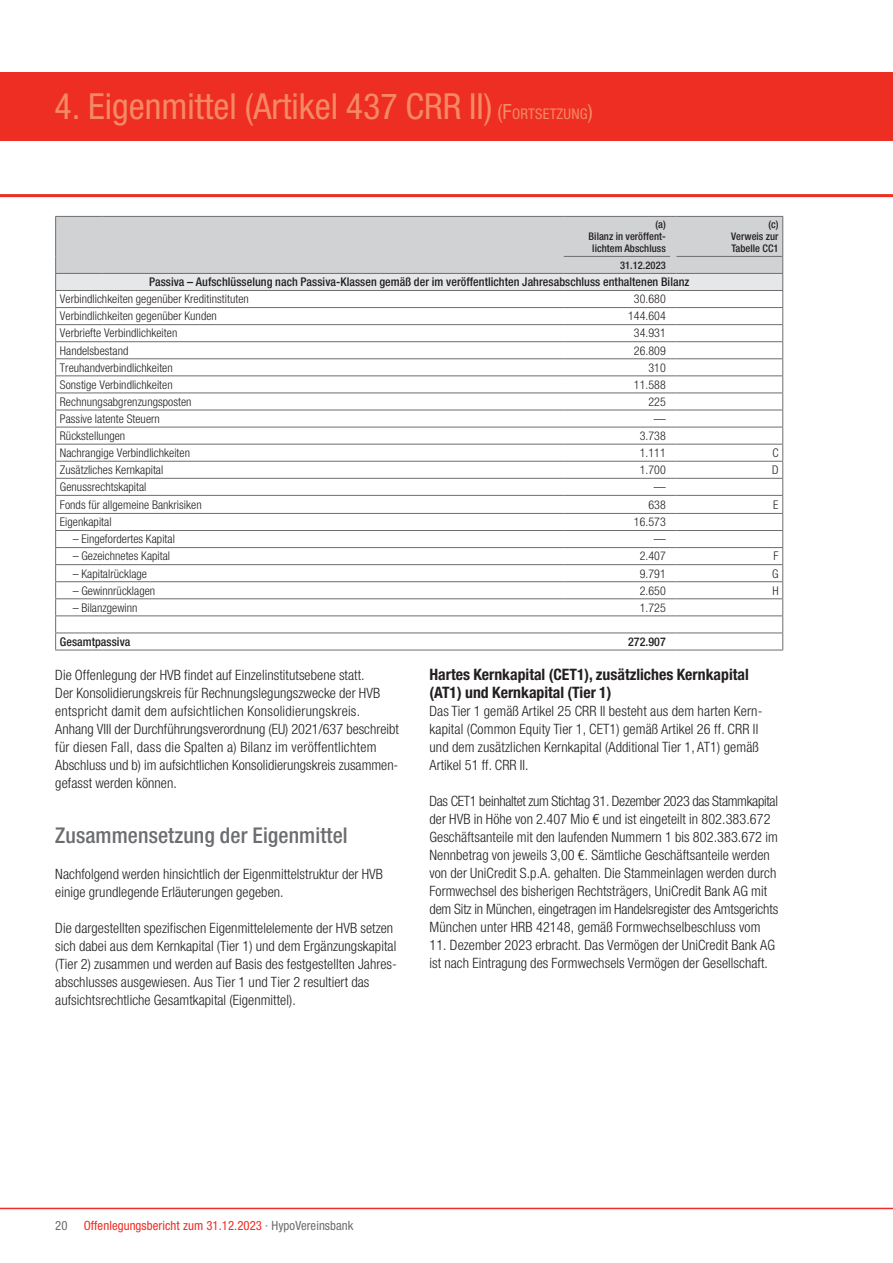
<style>
.page{position:relative;width:893px;height:1263px;background:#fff}
.page>*{position:absolute;margin:0;border:0;box-sizing:border-box;transform-origin:0 0}
.t1{font:condensed 36px "Helvetica Neue LT Pro";color:#f58966}
.t2{font:500 condensed 21.75px "Helvetica Neue LT Pro";letter-spacing:.005em;color:#6c6d70}
.t3{font:700 condensed 15.75px/18px "Helvetica Neue LT Pro";color:#231f20}
.t4{font:300 condensed 14.25px/18px "Helvetica Neue LT Pro";letter-spacing:.005em;color:#231f20}
.t5{font:condensed 12.75px "Helvetica Neue LT Pro";letter-spacing:.005em;color:#ee2e22}
.t6{font:condensed 12.75px "Helvetica Neue LT Pro";color:#6c6d70}
.t7{font:300 condensed 12px "Helvetica Neue LT Pro";letter-spacing:.005em;color:#231f20}
.t8{font:500 condensed 12px "Helvetica Neue LT Pro";letter-spacing:.005em;color:#231f20}
.t9{font:500 condensed 10.5px/12px "Helvetica Neue LT Pro";letter-spacing:.005em;color:#231f20;text-align:right}
.s1{font-size:21px}
.s2{font-size:14.7px}
.s3{color:#6c6d70}
</style>
<div class="page">
<hr style="left:0;top:1208px;width:893px;height:1px;background:#ee2e22">
<div style="left:0;top:72px;width:893px;height:68px;background:#ee2e22"></div>
<hr style="left:0;top:194px;width:893px;height:3px;background:#ee2e22">
<svg style="left:55px;top:216px;width:728px;height:435px"></svg>
<hr style="left:564px;top:256px;width:106px;height:1px;background:#6c6d70">
<hr style="left:676px;top:256px;width:106px;height:1px;background:#6c6d70">
<h1 class="t1" style="left:55px;top:85px;width:540px">4. Eigenmittel (Artikel 437 CRR II) <span class="s1">(F</span><span class="s2">ORTSETZUNG</span><span class="s1">)</span></h1>
<p class="t9" style="left:589px;top:218px;width:79px">(a)<br>Bilanz in veröffent&shy;lichtem Abschluss</p>
<p class="t9" style="left:731px;top:218px;width:49px;text-align:justify;text-indent:37px">(c)<br>Verweis zur Tabelle CC1</p>
<p class="t9" style="left:620px;top:259px;width:47px">31.12.2023</p>
<p class="t8" style="left:149px;top:275px;width:542px">Passiva – Aufschlüsselung nach Passiva-Klassen gemäß der im veröffentlichten Jahresabschluss enthaltenen Bilanz</p>
<p class="t7" style="left:60px;top:292px;width:190px">Verbindlichkeiten gegenüber Kreditinstituten</p>
<p class="t7" style="left:634px;top:292px;width:33px">30.680</p>
<p class="t7" style="left:60px;top:309px;width:159px">Verbindlichkeiten gegenüber Kunden</p>
<p class="t7" style="left:628px;top:309px;width:39px">144.604</p>
<p class="t7" style="left:60px;top:326px;width:119px">Verbriefte Verbindlichkeiten</p>
<p class="t7" style="left:634px;top:326px;width:33px">34.931</p>
<p class="t7" style="left:60px;top:343px;width:70px">Handelsbestand</p>
<p class="t7" style="left:634px;top:343px;width:33px">26.809</p>
<p class="t7" style="left:60px;top:360px;width:114px">Treuhandverbindlichkeiten</p>
<p class="t7" style="left:648px;top:360px;width:19px">310</p>
<p class="t7" style="left:60px;top:378px;width:114px">Sonstige Verbindlichkeiten</p>
<p class="t7" style="left:634px;top:378px;width:33px">11.588</p>
<p class="t7" style="left:60px;top:395px;width:133px">Rechnungsabgrenzungsposten</p>
<p class="t7" style="left:648px;top:395px;width:19px">225</p>
<p class="t7" style="left:60px;top:412px;width:101px">Passive latente Steuern</p>
<p class="t7" style="left:654px;top:412px;width:13px">—</p>
<p class="t7" style="left:60px;top:429px;width:67px">Rückstellungen</p>
<p class="t7" style="left:640px;top:429px;width:28px">3.738</p>
<p class="t7" style="left:60px;top:446px;width:132px">Nachrangige Verbindlichkeiten</p>
<p class="t7" style="left:640px;top:446px;width:28px">1.111</p>
<p class="t7" style="left:772px;top:446px;width:8px">C</p>
<p class="t7" style="left:60px;top:463px;width:105px">Zusätzliches Kernkapital</p>
<p class="t7" style="left:640px;top:463px;width:28px">1.700</p>
<p class="t7" style="left:772px;top:463px;width:8px">D</p>
<p class="t7" style="left:60px;top:480px;width:88px">Genussrechtskapital</p>
<p class="t7" style="left:654px;top:480px;width:13px">—</p>
<p class="t7" style="left:60px;top:498px;width:143px">Fonds für allgemeine Bankrisiken</p>
<p class="t7" style="left:648px;top:498px;width:19px">638</p>
<p class="t7" style="left:773px;top:498px;width:7px">E</p>
<p class="t7" style="left:60px;top:515px;width:53px">Eigenkapital</p>
<p class="t7" style="left:634px;top:515px;width:33px">16.573</p>
<p class="t7" style="left:73px;top:532px;width:104px">– Eingefordertes Kapital</p>
<p class="t7" style="left:654px;top:532px;width:13px">—</p>
<p class="t7" style="left:73px;top:549px;width:99px">– Gezeichnetes Kapital</p>
<p class="t7" style="left:640px;top:549px;width:28px">2.407</p>
<p class="t7" style="left:773px;top:549px;width:7px">F</p>
<p class="t7" style="left:73px;top:566px;width:76px">– Kapitalrücklage</p>
<p class="t7" style="left:640px;top:566px;width:28px">9.791</p>
<p class="t7" style="left:772px;top:566px;width:8px">G</p>
<p class="t7" style="left:73px;top:583px;width:84px">– Gewinnrücklagen</p>
<p class="t7" style="left:640px;top:583px;width:28px">2.650</p>
<p class="t7" style="left:772px;top:583px;width:8px">H</p>
<p class="t7" style="left:73px;top:600px;width:66px">– Bilanzgewinn</p>
<p class="t7" style="left:640px;top:600px;width:28px">1.725</p>
<p class="t8" style="left:60px;top:634px;width:72px">Gesamtpassiva</p>
<p class="t8" style="left:628px;top:634px;width:39px">272.907</p>
<p class="t4" style="left:55px;top:666px;width:345px">Die Offenlegung der HVB findet auf Einzelinstitutsebene statt.<br>Der Konsolidierungskreis für Rechnungslegungszwecke der HVB entspricht damit dem aufsichtlichen Konsolidierungskreis.<br>Anhang VIII der Durchführungsverordnung (EU) 2021/637 beschreibt für diesen Fall, dass die Spalten a) Bilanz im veröffentlichtem Abschluss und b) im aufsichtlichen Konsolidierungskreis zusammen&shy;gefasst werden können.</p>
<h2 class="t2" style="left:55px;top:822px;width:294px">Zusammensetzung der Eigenmittel</h2>
<p class="t4" style="left:55px;top:865px;width:329px">Nachfolgend werden hinsichtlich der Eigenmittelstruktur der HVB einige grundlegende Erläuterungen gegeben.</p>
<p class="t4" style="left:55px;top:919px;width:343px">Die dargestellten spezifischen Eigenmittelelemente der HVB setzen sich dabei aus dem Kernkapital (Tier 1) und dem Ergänzungskapital (Tier 2) zusammen und werden auf Basis des festgestellten Jahres&shy;abschlusses ausgewiesen. Aus Tier 1 und Tier 2 resultiert das aufsichtsrechtliche Gesamtkapital (Eigenmittel).</p>
<p class="t3" style="left:429px;top:666px;width:321px">Hartes Kernkapital (CET1), zusätzliches Kernkapital (AT1) und Kernkapital (Tier 1)</p>
<p class="t4" style="left:429px;top:702px;width:333px">Das Tier 1 gemäß Artikel 25 CRR II besteht aus dem harten Kern&shy;kapital (Common Equity Tier 1, CET1) gemäß Artikel 26 ff. CRR II und dem zusätzlichen Kernkapital (Additional Tier 1, AT1) gemäß Artikel 51 ff. CRR II.</p>
<p class="t4" style="left:429px;top:792px;width:350px">Das CET1 beinhaltet zum Stichtag 31. Dezember 2023 das Stammkapital der HVB in Höhe von 2.407 Mio € und ist eingeteilt in 802.383.672<br>Geschäftsanteile mit den laufenden Nummern 1 bis 802.383.672 im Nennbetrag von jeweils 3,00 €. Sämtliche Geschäftsanteile werden von der UniCredit S.p.A. gehalten. Die Stammeinlagen werden durch Formwechsel des bisherigen Rechtsträgers, UniCredit Bank AG mit dem Sitz in München, eingetragen im Handelsregister des Amtsgerichts München unter HRB 42148, gemäß Formwechselbeschluss vom</p>
<p class="t4" style="left:429px;top:936px;width:347px">11. Dezember 2023 erbracht. Das Vermögen der UniCredit Bank AG ist nach Eintragung des Formwechsels Vermögen der Gesellschaft.</p>
<p class="t6" style="left:55px;top:1217px;width:14px">20</p>
<p class="t5" style="left:84px;top:1217px;width:271px">Offenlegungsbericht zum 31.12.2023 <span class="s3">· HypoVereinsbank</span></p>
</div>
